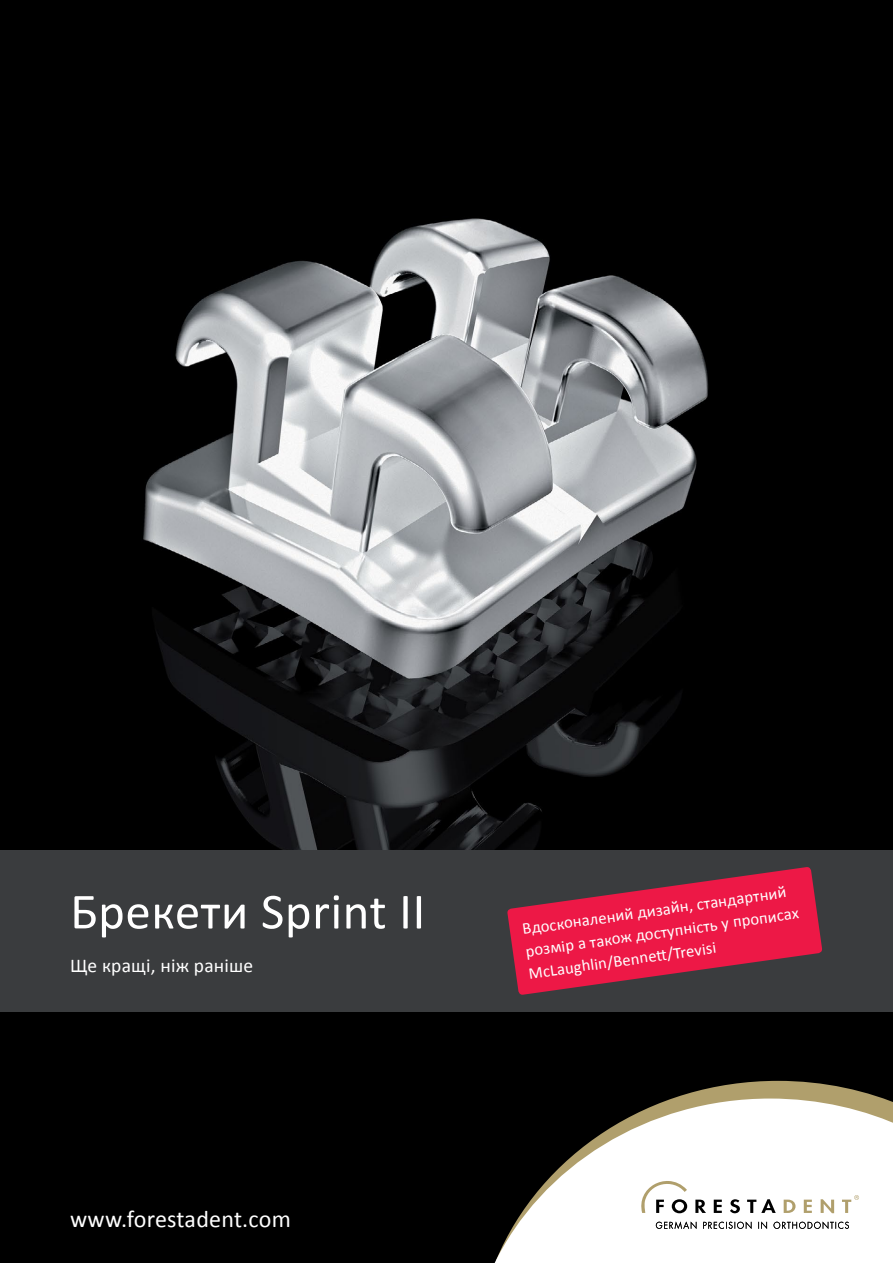
<style>
.page{position:relative;width:893px;height:1263px;background:#fff}
.page>*{position:absolute;margin:0;border:0;box-sizing:border-box;transform-origin:0 0}
.t1{font:51px "Calibri";letter-spacing:.01em;color:#fff}
.t2{font:24px "Calibri";letter-spacing:.01em;color:#fff}
.t3{font:19.5px "Calibri";letter-spacing:.01em;color:#fff}
.t4{font:16.5px/22.5px "Calibri";color:#fff}
</style>
<div class="page">
<img style="left:0;top:0;width:893px;height:1263px">
<div style="left:0;top:850px;width:893px;height:162px;background:#3a3c3e"></div>
<svg style="left:496px;top:1081px;width:397px;height:17px;background:#3e3826"></svg>
<svg style="left:489px;top:1098px;width:404px;height:165px"></svg>
<svg style="left:695px;top:1199px;width:11px;height:14px"></svg>
<svg style="left:714px;top:1199px;width:8px;height:14px"></svg>
<svg style="left:730px;top:1199px;width:10px;height:14px"></svg>
<svg style="left:747px;top:1199px;width:29px;height:14px"></svg>
<svg style="left:784px;top:1199px;width:11px;height:14px"></svg>
<svg style="left:804px;top:1199px;width:8px;height:14px"></svg>
<svg style="left:821px;top:1199px;width:13px;height:14px"></svg>
<svg style="left:842px;top:1195px;width:17px;height:18px"></svg>
<svg style="left:641px;top:1181px;width:46px;height:32px"></svg>
<svg style="left:656px;top:1221px;width:193px;height:8px"></svg>
<svg style="left:507px;top:867px;width:315px;height:128px"></svg>
<h1 class="t1" style="left:70px;top:880px;width:357px">Брекети Sprint II</h1>
<p class="t3" style="left:70px;top:954px;width:185px">Ще кращі, ніж раніше</p>
<h2 class="t2" style="left:70px;top:1204px;width:222px">www.forestadent.com</h2>
<p class="t4" style="left:521px;top:917px;width:277px;rotate:-8deg">Вдосконалений дизайн, стандартний розмір а також доступність у прописах<br>McLaughlin/Bennett /Trevisi</p>
</div>
